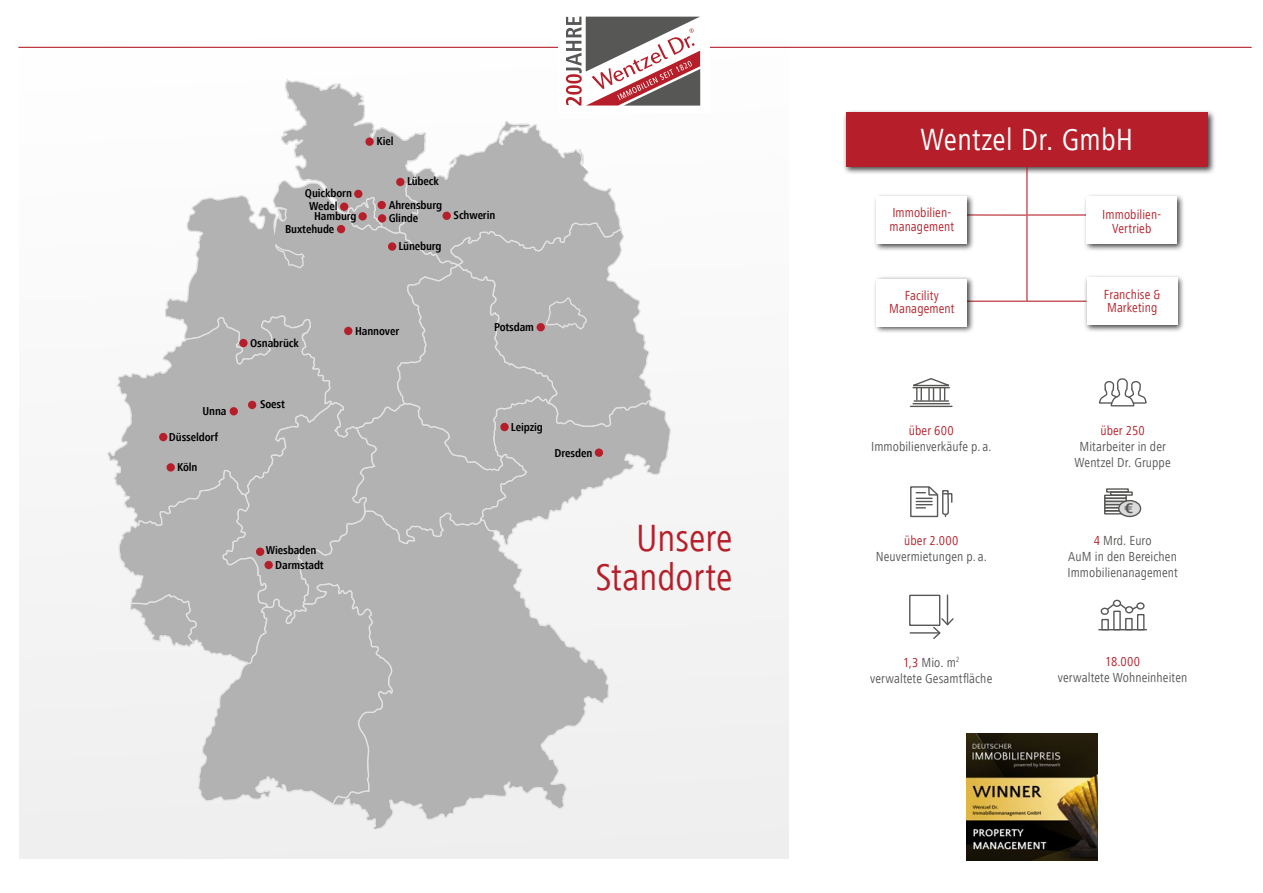
<style>
.page{position:relative;width:1263px;height:893px;background:#fff}
.page>*{position:absolute;margin:0;border:0;box-sizing:border-box;transform-origin:0 0}
.t1{font:condensed 39px/39px "Frutiger Next LT";color:#b61f29;text-align:right}
.t2{font:condensed 31.5px "Frutiger Next LT";letter-spacing:.01em;color:#fff}
.t3{font:700 condensed 14.7px "Frutiger Next LT";color:#575756;scale:1.38 1}
.t4{font:condensed 13.5px/16.2px "Frutiger Next LT";letter-spacing:.01em;color:#575756;text-align:center}
.t5{font:condensed 13.5px/13.5px "Frutiger Next LT";letter-spacing:.01em;color:#b61f29}
.t6{font:700 condensed 11.85px/13.4px "Frutiger Next LT";letter-spacing:-.01em;color:#000}
.s1{color:#b61f29}
</style>
<div class="page">
<div style="left:19px;top:39px;width:770px;height:820px;background:#f5f5f5"></div>
<hr style="left:1027px;top:214px;width:60px;height:2px;background:#b61f29">
<hr style="left:967px;top:301px;width:60px;height:1px;background:#b61f29">
<hr style="left:1027px;top:301px;width:59px;height:1px;background:#b61f29">
<hr style="left:967px;top:214px;width:60px;height:2px;background:#b61f29">
<div style="left:843px;top:110px;width:373px;height:65px;background:#000;opacity:.75"></div>
<div style="left:846px;top:113px;width:362px;height:54px;background:#b61f29"></div>
<div style="left:873px;top:193px;width:102px;height:59px;background:#000;opacity:.75"></div>
<div style="left:877px;top:196px;width:90px;height:47px;background:#fff"></div>
<div style="left:1084px;top:274px;width:101px;height:59px;background:#000;opacity:.75"></div>
<div style="left:1087px;top:278px;width:90px;height:47px;background:#fff"></div>
<hr style="left:1026px;top:160px;width:1px;height:141px;background:#b61f29">
<div style="left:873px;top:276px;width:102px;height:58px;background:#000;opacity:.75"></div>
<div style="left:877px;top:279px;width:90px;height:47px;background:#fff"></div>
<div style="left:1083px;top:193px;width:101px;height:59px;background:#000;opacity:.75"></div>
<div style="left:1087px;top:197px;width:90px;height:47px;background:#fff"></div>
<div style="left:1106px;top:488px;width:23px;height:5px;border:1px solid #575756"></div>
<div style="left:1110px;top:491px;width:23px;height:5px;border:1px solid #575756"></div>
<div style="left:1104px;top:495px;width:23px;height:4px;border:1px solid #575756"></div>
<div style="left:1104px;top:498px;width:23px;height:4px;border:1px solid #575756"></div>
<div style="left:1104px;top:501px;width:23px;height:4px;border:1px solid #575756"></div>
<div style="left:1104px;top:504px;width:23px;height:4px;border:1px solid #575756"></div>
<div style="left:1104px;top:507px;width:23px;height:4px;border:1px solid #575756"></div>
<div style="left:1104px;top:510px;width:23px;height:4px;border:1px solid #575756"></div>
<div style="left:1119px;top:501px;width:21px;height:15px;background:#dadada;border-radius:50%"></div>
<div style="left:1118px;top:500px;width:23px;height:17px;border:1px solid #575756;border-radius:50%"></div>
<div style="left:909px;top:595px;width:31px;height:31px;border:1px solid #575756"></div>
<hr style="left:947px;top:595px;width:1px;height:30px;background:#575756">
<hr style="left:910px;top:632px;width:30px;height:2px;background:#575756">
<svg style="left:932px;top:617px;width:22px;height:22px"></svg>
<div style="left:1101px;top:619px;width:8px;height:11px;border:1px solid #575756"></div>
<div style="left:1113px;top:611px;width:8px;height:19px;border:1px solid #575756"></div>
<div style="left:1125px;top:618px;width:8px;height:12px;border:1px solid #575756"></div>
<div style="left:1137px;top:614px;width:7px;height:16px;border:1px solid #575756"></div>
<hr style="left:1099px;top:629px;width:47px;height:1px;background:#575756">
<svg style="left:1105px;top:603px;width:34px;height:8px"></svg>
<div style="left:1100px;top:608px;width:9px;height:7px;border:1px solid #575756;border-radius:50%"></div>
<div style="left:1113px;top:600px;width:8px;height:7px;border:1px solid #575756;border-radius:50%"></div>
<div style="left:1125px;top:606px;width:8px;height:7px;border:1px solid #575756;border-radius:50%"></div>
<div style="left:1136px;top:602px;width:8px;height:8px;border:1px solid #575756;border-radius:50%"></div>
<svg style="left:910px;top:486px;width:43px;height:32px"></svg>
<hr style="left:914px;top:400px;width:34px;height:2px;background:#575756">
<svg style="left:912px;top:378px;width:38px;height:23px"></svg>
<hr style="left:913px;top:403px;width:36px;height:1px;background:#575756">
<hr style="left:910px;top:406px;width:42px;height:1px;background:#575756">
<svg style="left:1098px;top:378px;width:49px;height:29px"></svg>
<svg style="left:359px;top:806px;width:205px;height:22px"></svg>
<hr style="left:18px;top:47px;width:1233px;height:1px;background:#b61f29">
<img style="left:967px;top:734px;width:130px;height:126px">
<div style="left:558px;top:9px;width:152px;height:104px;background:#fff"></div>
<svg style="left:119px;top:17px;width:581px;height:789px"></svg>
<p class="t6" style="left:305px;top:186px;width:49px">Quickborn</p>
<p class="t6" style="left:309px;top:200px;width:30px">Wedel</p>
<p class="t6" style="left:285px;top:209px;width:73px;text-indent:29px">Hamburg<br>Buxtehude</p>
<p class="t6" style="left:376px;top:134px;width:19px">Kiel</p>
<p class="t6" style="left:407px;top:175px;width:33px">Lübeck</p>
<p class="t6" style="left:389px;top:198px;width:55px">Ahrensburg</p>
<p class="t6" style="left:389px;top:212px;width:31px">Glinde</p>
<p class="t6" style="left:454px;top:209px;width:43px">Schwerin</p>
<p class="t6" style="left:398px;top:240px;width:45px">Lüneburg</p>
<p class="t6" style="left:202px;top:404px;width:26px">Unna</p>
<p class="t6" style="left:169px;top:430px;width:51px">Düsseldorf</p>
<p class="t6" style="left:177px;top:461px;width:22px">Köln</p>
<p class="t6" style="left:250px;top:336px;width:50px">Osnabrück</p>
<p class="t6" style="left:260px;top:398px;width:26px">Soest</p>
<p class="t6" style="left:266px;top:543px;width:52px">Wiesbaden</p>
<p class="t6" style="left:275px;top:558px;width:50px">Darmstadt</p>
<p class="t6" style="left:355px;top:324px;width:46px">Hannover</p>
<p class="t6" style="left:494px;top:320px;width:42px">Potsdam</p>
<p class="t6" style="left:511px;top:420px;width:34px">Leipzig</p>
<p class="t6" style="left:554px;top:446px;width:39px">Dresden</p>
<h1 class="t1" style="left:595px;top:518px;width:138px">Unsere<br>Standorte</h1>
<h2 class="t2" style="left:921px;top:123px;width:214px">Wentzel Dr. GmbH</h2>
<p class="t5" style="left:889px;top:206px;width:66px">Immobilien&shy;management</p>
<p class="t5" style="left:1102px;top:208px;width:60px;text-align:center">Immobilien-<br>Vertrieb</p>
<p class="t5" style="left:889px;top:289px;width:67px;text-align:center">Facility<br>Management</p>
<p class="t5" style="left:1104px;top:287px;width:58px">Franchise &amp;<br>Marketing</p>
<p class="t5" style="left:909px;top:424px;width:46px">über 600</p>
<p class="t4" style="left:871px;top:438px;width:122px">Immobilienverkäufe p. a.</p>
<p class="t5" style="left:1100px;top:424px;width:46px">über 250</p>
<p class="t4" style="left:1074px;top:438px;width:98px">Mitarbeiter in der<br>Wentzel Dr. Gruppe</p>
<p class="t5" style="left:904px;top:534px;width:56px">über 2.000</p>
<p class="t4" style="left:876px;top:549px;width:113px">Neuvermietungen p. a.</p>
<p class="t3" style="left:1124px;top:500px;width:9px">€</p>
<p class="t4" style="left:1067px;top:532px;width:112px"><span class="s1">4</span> Mrd. Euro<br>AuM in den Bereichen<br>Immobilienanagement</p>
<p class="t4" style="left:870px;top:654px;width:123px"><span class="s1">1,3</span> Mio. m<sup>2<br></sup>verwaltete Gesamtfläche</p>
<p class="t5" style="left:1105px;top:654px;width:36px">18.000</p>
<p class="t4" style="left:1058px;top:669px;width:131px">verwaltete Wohneinheiten</p>
</div>
